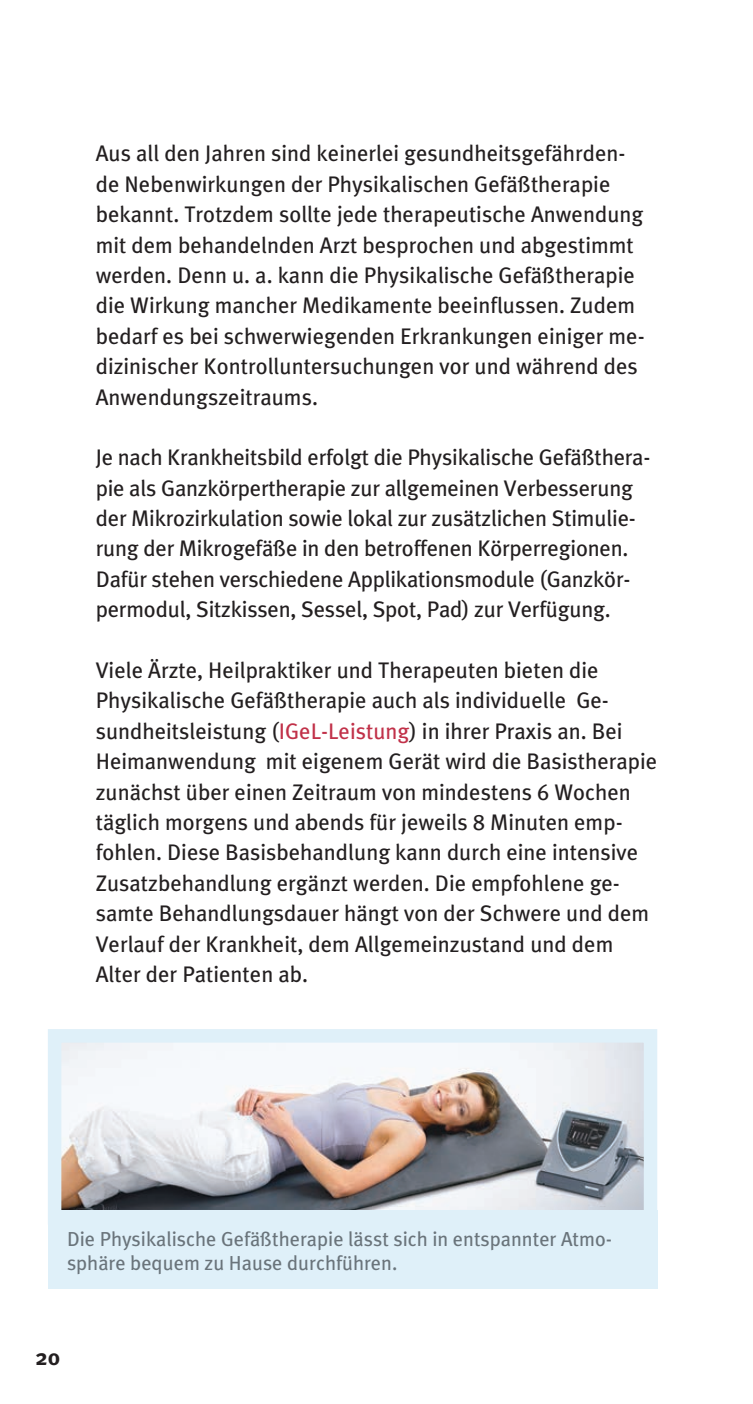
<style>
.page{position:relative;width:753px;height:1404px;background:#fff}
.page>*{position:absolute;margin:0;border:0;box-sizing:border-box;transform-origin:0 0}
.t1{font:22.5px/30.4px "Meta Plus";color:#231f20}
.t2{font:700 22.5px "Meta Plus";color:#231f20}
.t3{font:20.25px/24.3px "Meta Plus";color:#6a747b}
.s1{color:#c13149}
</style>
<div class="page">
<img style="left:63px;top:1043px;width:579px;height:166px">
<div style="left:48px;top:1028px;width:609px;height:196px;border:14px solid #dff0f9"></div>
<div style="left:48px;top:1210px;width:609px;height:78px;background:#dff0f9"></div>
<p class="t1" style="left:96px;top:138px;width:550px">Aus all den Jahren sind keinerlei gesundheitsgefährden&shy;de Nebenwirkungen der Physikalischen Gefäßtherapie bekannt. Trotzdem sollte jede therapeutische Anwendung mit dem behandelnden Arzt besprochen und abgestimmt werden. Denn u. a. kann die Physikalische Gefäßtherapie die Wirkung mancher Medikamente beeinflussen. Zudem bedarf es bei schwerwiegenden Erkrankungen einiger me&shy;dizinischer Kontrolluntersuchungen vor und während des Anwendungszeitraums.</p>
<p class="t1" style="left:96px;top:442px;width:556px">Je nach Krankheitsbild erfolgt die Physikalische Gefäßthera&shy;pie als Ganzkörpertherapie zur allgemeinen Verbesserung der Mikrozirkulation sowie lokal zur zusätzlichen Stimulie&shy;rung der Mikrogefäße in den betroffenen Körperregionen.<br>Dafür stehen verschiedene Applikationsmodule (Ganzkör&shy;permodul, Sitzkissen, Sessel, Spot, Pad) zur Verfügung.</p>
<p class="t1" style="left:96px;top:654px;width:563px">Viele Ärzte, Heilpraktiker und Therapeuten bieten die Physikalische Gefäßtherapie auch als individuelle Ge&shy;sundheitsleistung (<span class="s1">IGeL-Leistung</span>) in ihrer Praxis an. Bei Heimanwendung mit eigenem Gerät wird die Basistherapie zunächst über einen Zeitraum von mindestens 6 Wochen täglich morgens und abends für jeweils 8 Minuten emp&shy;fohlen. Diese Basisbehandlung kann durch eine intensive Zusatzbehandlung ergänzt werden. Die empfohlene ge&shy;samte Behandlungsdauer hängt von der Schwere und dem Verlauf der Krankheit, dem Allgemeinzustand und dem Alter der Patienten ab.</p>
<p class="t3" style="left:67px;top:1226px;width:543px">Die Physikalische Gefäßtherapie lässt sich in entspannter Atmo-- sphäre bequem zu Hause durchführen.</p>
<p class="t2" style="left:36px;top:1343px;width:26px">20</p>
</div>
